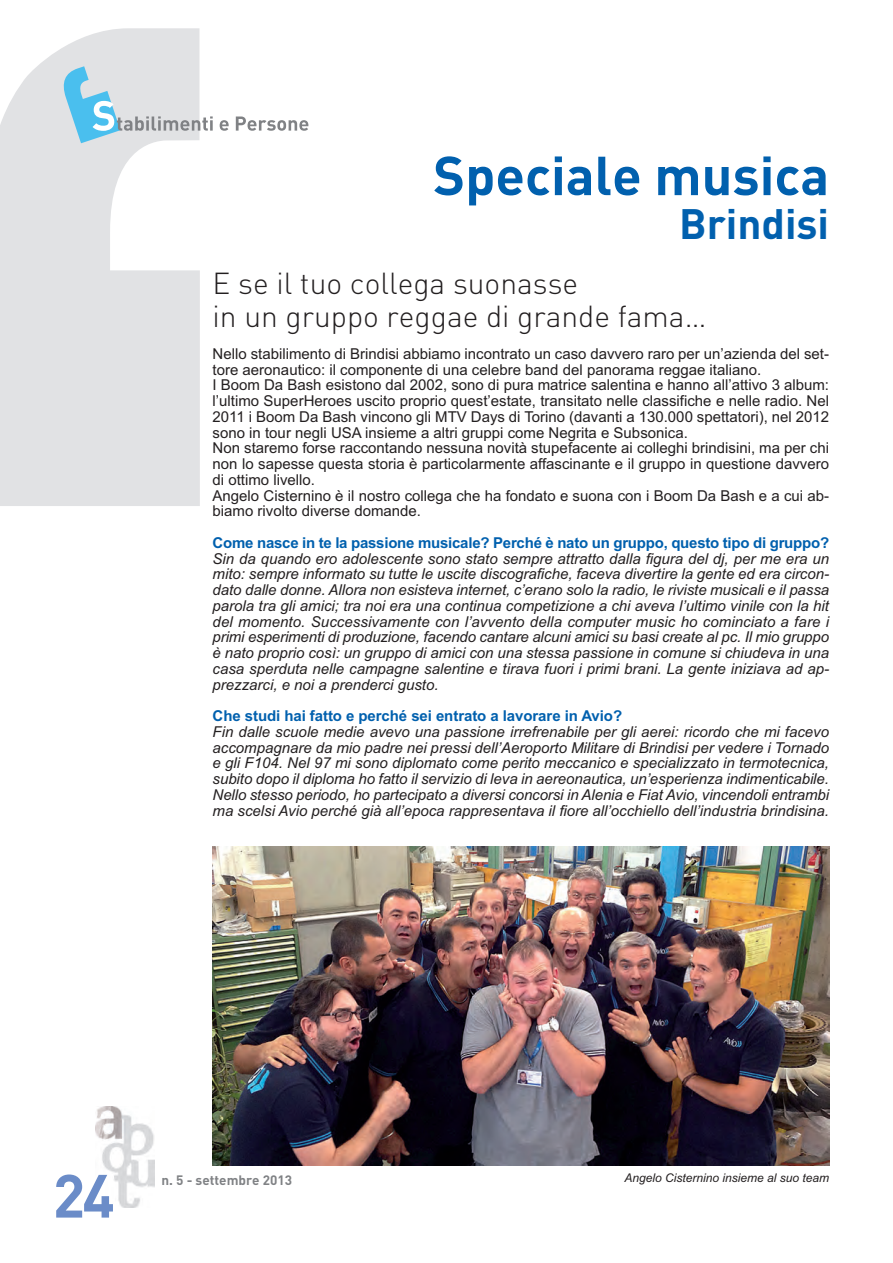
<style>
.page{position:relative;width:893px;height:1263px;background:#fff}
.page>*{position:absolute;margin:0;border:0;box-sizing:border-box;transform-origin:0 0}
.t1{font:60px "DIN Bold";color:#6b8cc8}
.t2{font:54px "DIN Bold";color:#0160ae}
.t3{font:42px "DIN Bold";color:#0160ae}
.t4{font:300 30px/33px "DIN";color:#231f20}
.t5{font:italic 15px/15.8px "Arial";color:#231f20;text-align:justify}
.t6{font:15px/15.8px "Arial";color:#231f20}
.t7{font:700 15px "Arial";letter-spacing:-.015em;color:#0160ae}
.t8{font:13.5px "DIN Bold";color:#808285}
.t9{font:italic 12px "Arial";color:#231f20}
</style>
<div class="page">
<svg style="left:0;top:28px;width:200px;height:478px;fill:#e1e2e4"></svg>
<svg style="left:64px;top:66px;width:149px;height:77px;background:#c6dae4"></svg>
<svg style="left:220px;top:120px;width:9px;height:11px"></svg>
<svg style="left:236px;top:116px;width:72px;height:15px"></svg>
<img style="left:213px;top:846px;width:616px;height:319px">
<img style="left:96px;top:1107px;width:58px;height:101px">
<h2 class="t2" style="left:433px;top:157px;width:397px">Speciale musica</h2>
<h3 class="t3" style="left:679px;top:209px;width:152px">Brindisi</h3>
<h3 class="t4" style="left:213px;top:271px;width:495px">E se il tuo collega suonasse<br>in un gruppo reggae di grande fama…</h3>
<p class="t6" style="left:213px;top:347px;width:618px">Nello stabilimento di Brindisi abbiamo incontrato un caso davvero raro per un’azienda del set&shy;tore aeronautico: il componente di una celebre band del panorama reggae italiano.<br>I Boom Da Bash esistono dal 2002, sono di pura matrice salentina e hanno all’attivo 3 album: l’ultimo SuperHeroes uscito proprio quest’estate, transitato nelle classifiche e nelle radio. Nel 2011 i Boom Da Bash vincono gli MTV Days di Torino (davanti a 130.000 spettatori), nel 2012 sono in tour negli USA insieme a altri gruppi come Negrita e Subsonica.<br>Non staremo forse raccontando nessuna novità stupefacente ai colleghi brindisini, ma per chi non lo sapesse questa storia è particolarmente affascinante e il gruppo in questione davvero di ottimo livello.<br>Angelo Cisternino è il nostro collega che ha fondato e suona con i Boom Da Bash e a cui ab&shy;biamo rivolto diverse domande.</p>
<p class="t7" style="left:213px;top:537px;width:618px">Come nasce in te la passione musicale? Perché è nato un gruppo, questo tipo di gruppo?</p>
<p class="t5" style="left:213px;top:552px;width:618px">Sin da quando ero adolescente sono stato sempre attratto dalla figura del dj, per me era un mito: sempre informato su tutte le uscite discografiche, faceva divertire la gente ed era circon&shy;dato dalle donne. Allora non esisteva internet, c’erano solo la radio, le riviste musicali e il passa parola tra gli amici; tra noi era una continua competizione a chi aveva l’ultimo vinile con la hit del momento. Successivamente con l’avvento della computer music ho cominciato a fare i primi esperimenti di produzione, facendo cantare alcuni amici su basi create al pc. Il mio gruppo è nato proprio così: un gruppo di amici con una stessa passione in comune si chiudeva in una casa sperduta nelle campagne salentine e tirava fuori i primi brani. La gente iniziava ad ap&shy;prezzarci, e noi a prenderci gusto.</p>
<p class="t7" style="left:213px;top:710px;width:411px">Che studi hai fatto e perché sei entrato a lavorare in Avio?</p>
<p class="t5" style="left:213px;top:725px;width:618px">Fin dalle scuole medie avevo una passione irrefrenabile per gli aerei: ricordo che mi facevo accompagnare da mio padre nei pressi dell’Aeroporto Militare di Brindisi per vedere i Tornado e gli F104. Nel 97 mi sono diplomato come perito meccanico e specializzato in termotecnica, subito dopo il diploma ho fatto il servizio di leva in aereonautica, un’esperienza indimenticabile.<br>Nello stesso periodo, ho partecipato a diversi concorsi in Alenia e Fiat Avio, vincendoli entrambi ma scelsi Avio perché già all’epoca rappresentava il fiore all’occhiello dell’industria brindisina.</p>
<h1 class="t1" style="left:53px;top:1175px;width:64px">24</h1>
<p class="t9" style="left:624px;top:1174px;width:206px">Angelo Cisternino insieme al suo team</p>
<p class="t8" style="left:162px;top:1176px;width:132px">n. 5 - settembre 2013</p>
</div>
